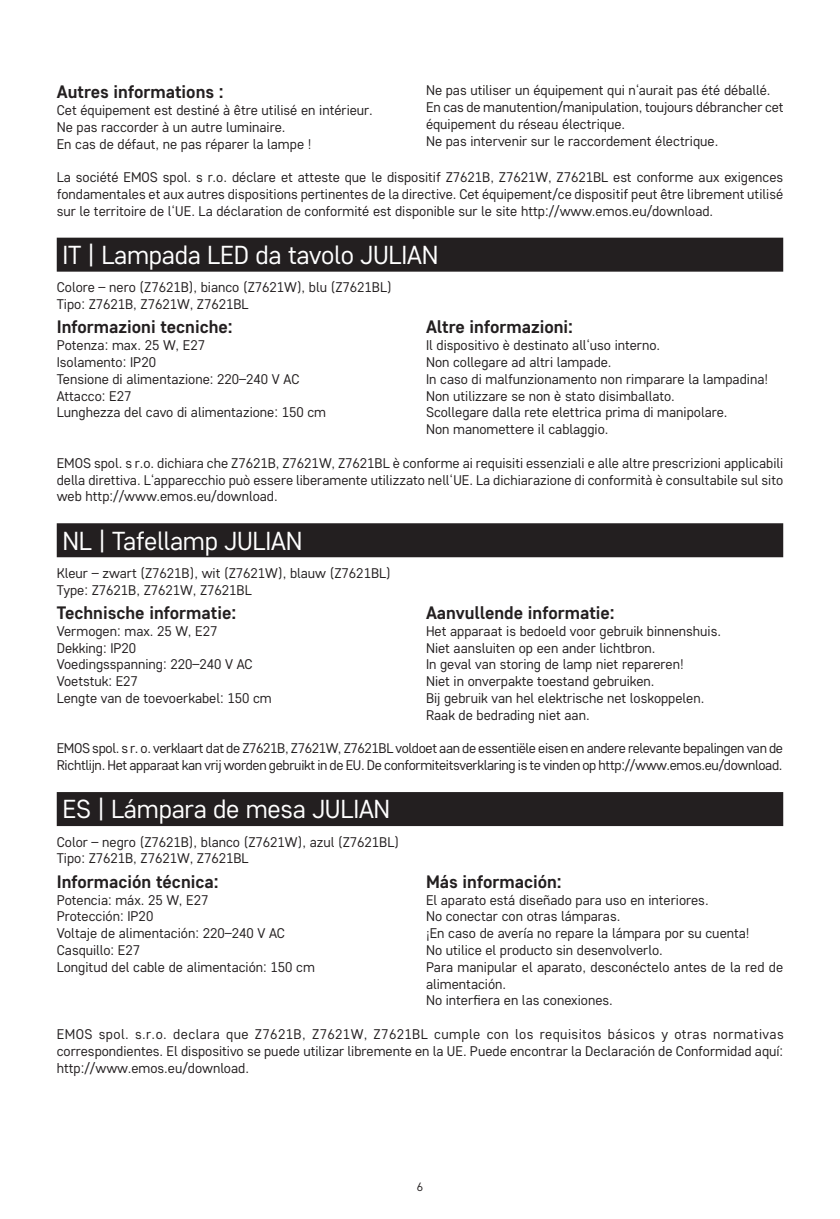
<style>
.page{position:relative;width:840px;height:1219px;background:#fff}
.page>*{position:absolute;margin:0;border:0;box-sizing:border-box;transform-origin:0 0}
.t1{font:26px "Core Sans D35";letter-spacing:-.01em;color:#fff}
.t2{font:700 18px "Core Sans D55";color:#231f20}
.t3{font:14px/16.8px "Core Sans D35";color:#231f20}
.t4{font:14px/16.8px "Core Sans D35";letter-spacing:-.025em;color:#231f20}
.t5{font:12px "Core Sans D35";color:#231f20}
</style>
<div class="page">
<div style="left:57px;top:238px;width:725px;height:34px;background:#231f20"></div>
<div style="left:57px;top:523px;width:725px;height:34px;background:#231f20"></div>
<div style="left:57px;top:792px;width:725px;height:34px;background:#231f20"></div>
<p class="t3" style="left:426px;top:82px;width:359px">Ne pas utiliser un équipement qui n‘aurait pas été déballé.<br>En cas de manutention/manipulation, toujours débrancher cet équipement du réseau électrique.<br>Ne pas intervenir sur le raccordement électrique.</p>
<p class="t3" style="left:57px;top:168px;width:727px;text-align:justify">La société EMOS spol. s r.o. déclare et atteste que le dispositif Z7621B, Z7621W, Z7621BL est conforme aux exigences fondamentales et aux autres dispositions pertinentes de la directive. Cet équipement/ce dispositif peut être librement utilisé sur le territoire de l‘UE. La déclaration de conformité est disponible sur le site http://www.emos.eu/download.</p>
<h1 class="t1" style="left:62px;top:238px;width:377px">IT | Lampada LED da tavolo JULIAN</h1>
<p class="t3" style="left:57px;top:278px;width:336px">Colore – nero (Z7621B), bianco (Z7621W), blu (Z7621BL)<br>Tipo: Z7621B, Z7621W, Z7621BL</p>
<p class="t2" style="left:57px;top:315px;width:177px">Informazioni tecniche:</p>
<p class="t3" style="left:57px;top:336px;width:271px">Potenza: max. 25 W, E27<br>Isolamento: IP20<br>Tensione di alimentazione: 220–240 V AC<br>Attacco: E27<br>Lunghezza del cavo di alimentazione: 150 cm</p>
<p class="t2" style="left:57px;top:80px;width:168px">Autres informations :</p>
<p class="t3" style="left:57px;top:101px;width:317px">Cet équipement est destiné à être utilisé en intérieur.<br>Ne pas raccorder à un autre luminaire.<br>En cas de défaut, ne pas réparer la lampe !</p>
<p class="t2" style="left:426px;top:315px;width:148px">Altre informazioni:</p>
<p class="t3" style="left:426px;top:336px;width:343px">Il dispositivo è destinato all‘uso interno.<br>Non collegare ad altri lampade.<br>In caso di malfunzionamento non rimparare la lampadina!<br>Non utilizzare se non è stato disimballato.<br>Scollegare dalla rete elettrica prima di manipolare.<br>Non manomettere il cablaggio.</p>
<p class="t3" style="left:57px;top:454px;width:727px;text-align:justify">EMOS spol. s r.o. dichiara che Z7621B, Z7621W, Z7621BL è conforme ai requisiti essenziali e alle altre prescrizioni applicabili della direttiva. L‘apparecchio può essere liberamente utilizzato nell‘UE. La dichiarazione di conformità è consultabile sul sito web http://www.emos.eu/download.</p>
<h1 class="t1" style="left:62px;top:524px;width:241px">NL | Tafellamp JULIAN</h1>
<p class="t3" style="left:57px;top:564px;width:335px">Kleur – zwart (Z7621B), wit (Z7621W), blauw (Z7621BL)<br>Type: Z7621B, Z7621W, Z7621BL</p>
<p class="t2" style="left:57px;top:601px;width:181px">Technische informatie:</p>
<p class="t3" style="left:57px;top:622px;width:216px">Vermogen: max. 25 W, E27<br>Dekking: IP20<br>Voedingsspanning: 220–240 V AC<br>Voetstuk: E27<br>Lengte van de toevoerkabel: 150 cm</p>
<p class="t2" style="left:426px;top:601px;width:190px">Aanvullende informatie:</p>
<p class="t3" style="left:426px;top:622px;width:296px">Het apparaat is bedoeld voor gebruik binnenshuis.<br>Niet aansluiten op een ander lichtbron.<br>In geval van storing de lamp niet repareren!<br>Niet in onverpakte toestand gebruiken.<br>Bij gebruik van hel elektrische net loskoppelen.<br>Raak de bedrading niet aan.</p>
<p class="t4" style="left:57px;top:740px;width:727px">EMOS spol. s r. o. verklaart dat de Z7621B, Z7621W, Z7621BL voldoet aan de essentiële eisen en andere relevante bepalingen van de<br>Richtlijn. Het apparaat kan vrij worden gebruikt in de EU. De conformiteitsverklaring is te vinden op http://www.emos.eu/download.</p>
<h1 class="t1" style="left:62px;top:792px;width:329px">ES | Lámpara de mesa JULIAN</h1>
<p class="t3" style="left:57px;top:833px;width:343px">Color – negro (Z7621B), blanco (Z7621W), azul (Z7621BL)<br>Tipo: Z7621B, Z7621W, Z7621BL</p>
<p class="t2" style="left:57px;top:870px;width:163px">Información técnica:</p>
<p class="t3" style="left:57px;top:891px;width:259px">Potencia: máx. 25 W, E27<br>Protección: IP20<br>Voltaje de alimentación: 220–240 V AC<br>Casquillo: E27<br>Longitud del cable de alimentación: 150 cm</p>
<p class="t2" style="left:426px;top:870px;width:137px">Más información:</p>
<p class="t3" style="left:426px;top:891px;width:358px">El aparato está diseñado para uso en interiores.<br>No conectar con otras lámparas.<br>¡En caso de avería no repare la lámpara por su cuenta!<br>No utilice el producto sin desenvolverlo.<br>Para manipular el aparato, desconéctelo antes de la red de alimentación.<br>No interfiera en las conexiones.</p>
<p class="t3" style="left:57px;top:1025px;width:728px;text-align:justify">EMOS spol. s.r.o. declara que Z7621B, Z7621W, Z7621BL cumple con los requisitos básicos y otras normativas correspondientes. El dispositivo se puede utilizar libremente en la UE. Puede encontrar la Declaración de Conformidad aquí: http://www.emos.eu/download.</p>
<p class="t5" style="left:416px;top:1179px;width:8px">6</p>
</div>
